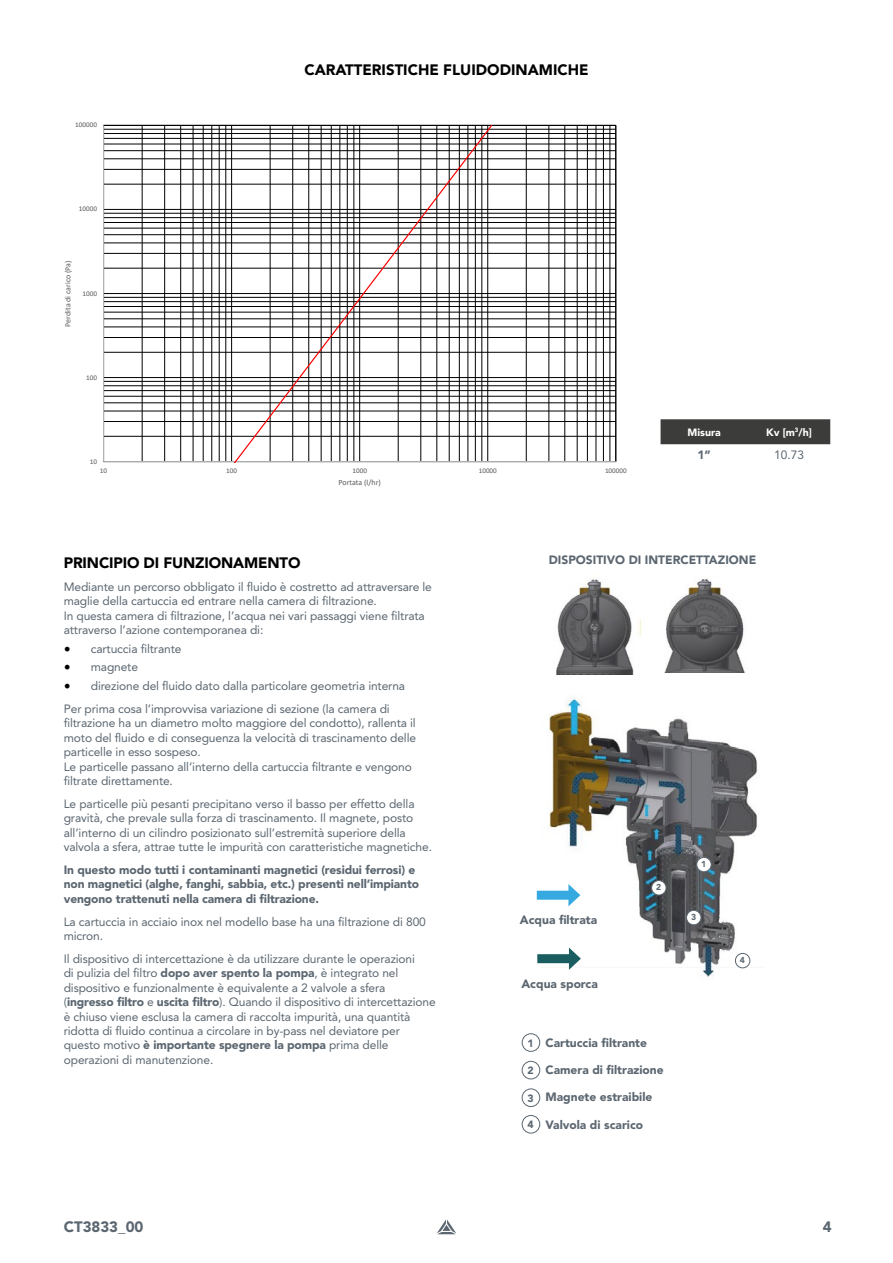
<style>
.page{position:relative;width:893px;height:1263px;background:#fff}
.page>*{position:absolute;margin:0;border:0;box-sizing:border-box;transform-origin:0 0}
.t1{font:900 15px "Avenir LT Pro";color:#000}
.t2{font:900 15px "Avenir LT Pro";color:#5b6670}
.t3{font:12px/14.4px "Avenir LT Pro";letter-spacing:-.01em;color:#5b6670}
.t4{font:900 12px/14.4px "Avenir LT Pro";letter-spacing:-.01em;color:#5b6670}
.t5{font:900 10.5px "Avenir LT Pro";color:#fff}
.t6{font:900 10.5px "Avenir LT Pro";color:#5b6670}
.t7{font:900 8.55px "Avenir LT Pro";color:#5b6670}
.t8{font:7.95px "Calibri";color:#595959}
.t9{font:7.2px "Calibri";color:#595959}
.s1{font-family:"Minion Pro";font-size:18px;color:#000}
.s2{font-weight:900}
</style>
<div class="page">
<svg style="left:437px;top:1219px;width:19px;height:15px"></svg>
<img style="left:556px;top:579px;width:86px;height:95px">
<img style="left:664px;top:579px;width:81px;height:93px">
<svg style="left:103px;top:124px;width:514px;height:339px"></svg>
<div style="left:661px;top:419px;width:169px;height:25px;background:#3c3c3b"></div>
<div style="left:522px;top:1033px;width:18px;height:19px;border:1px solid #5c6771;border-radius:50%"></div>
<div style="left:522px;top:1061px;width:18px;height:18px;border:1px solid #5c6771;border-radius:50%"></div>
<div style="left:522px;top:1088px;width:18px;height:19px;border:1px solid #5c6771;border-radius:50%"></div>
<div style="left:522px;top:1115px;width:18px;height:18px;border:1px solid #5c6771;border-radius:50%"></div>
<img style="left:542px;top:698px;width:215px;height:279px">
<div style="left:697px;top:857px;width:14px;height:15px;background:#fff;border-radius:50%"></div>
<div style="left:696px;top:857px;width:15px;height:15px;border:1px solid #5c6771;border-radius:50%"></div>
<div style="left:652px;top:880px;width:14px;height:15px;background:#fff;border-radius:50%"></div>
<div style="left:651px;top:880px;width:15px;height:15px;border:1px solid #5c6771;border-radius:50%"></div>
<div style="left:686px;top:910px;width:15px;height:15px;background:#fff;border-radius:50%"></div>
<div style="left:686px;top:910px;width:15px;height:15px;border:1px solid #5c6771;border-radius:50%"></div>
<div style="left:735px;top:953px;width:15px;height:15px;background:#fff;border-radius:50%"></div>
<div style="left:735px;top:953px;width:15px;height:15px;border:1px solid #5c6771;border-radius:50%"></div>
<div style="left:537px;top:891px;width:36px;height:9px;background:#36a9e1"></div>
<svg style="left:568px;top:884px;width:12px;height:22px"></svg>
<div style="left:537px;top:954px;width:36px;height:9px;background:#195d60"></div>
<svg style="left:569px;top:947px;width:12px;height:23px"></svg>
<p class="t9" style="left:75px;top:120px;width:23px">100000</p>
<p class="t9" style="left:79px;top:204px;width:20px">10000</p>
<p class="t8" style="left:62px;top:327px;width:68px;rotate:-90deg">Perdita di carico (Pa)</p>
<p class="t9" style="left:82px;top:288px;width:16px">1000</p>
<p class="t9" style="left:86px;top:372px;width:12px">100</p>
<p class="t9" style="left:90px;top:456px;width:9px">10</p>
<p class="t1" style="left:304px;top:61px;width:286px">CARATTERISTICHE FLUIDODINAMICHE</p>
<p class="t9" style="left:100px;top:466px;width:9px">10</p>
<p class="t9" style="left:226px;top:466px;width:12px">100</p>
<p class="t9" style="left:352px;top:466px;width:16px">1000</p>
<p class="t9" style="left:479px;top:466px;width:20px">10000</p>
<p class="t9" style="left:605px;top:466px;width:23px">100000</p>
<p class="t8" style="left:338px;top:477px;width:44px">Portata (l/hr)</p>
<p class="t5" style="left:687px;top:426px;width:35px">Misura</p>
<p class="t5" style="left:766px;top:426px;width:47px">Kv [m<sup>3</sup>/h]</p>
<p class="t4" style="left:697px;top:448px;width:15px">1”</p>
<p class="t3" style="left:774px;top:448px;width:32px">10.73</p>
<p class="t1" style="left:64px;top:554px;width:238px">PRINCIPIO DI FUNZIONAMENTO</p>
<p class="t3" style="left:64px;top:579px;width:370px">Mediante un percorso obbligato il fluido è costretto ad attraversare le maglie della cartuccia ed entrare nella camera di filtrazione.<br>In questa camera di filtrazione, l’acqua nei vari passaggi viene filtrata attraverso l’azione contemporanea di:</p>
<p class="t3" style="left:64px;top:641px;width:119px"><span class="s1">•</span> cartuccia filtrante</p>
<p class="t3" style="left:64px;top:660px;width:76px"><span class="s1">•</span> magnete</p>
<p class="t3" style="left:64px;top:674px;width:343px;line-height:23px"><span class="s1">•</span> direzione del fluido dato dalla particolare geometria interna<br>Per prima cosa l’improvvisa variazione di sezione (la camera di</p>
<p class="t3" style="left:64px;top:716px;width:354px">filtrazione ha un diametro molto maggiore del condotto), rallenta il moto del fluido e di conseguenza la velocità di trascinamento delle particelle in esso sospeso.<br>Le particelle passano all’interno della cartuccia filtrante e vengono filtrate direttamente.</p>
<p class="t3" style="left:64px;top:796px;width:370px">Le particelle più pesanti precipitano verso il basso per effetto della gravità, che prevale sulla forza di trascinamento. Il magnete, posto all’interno di un cilindro posizionato sull’estremità superiore della valvola a sfera, attrae tutte le impurità con caratteristiche magnetiche.</p>
<p class="t4" style="left:64px;top:862px;width:357px">In questo modo tutti i contaminanti magnetici (residui ferrosi) e non magnetici (alghe, fanghi, sabbia, etc.) presenti nell’impianto vengono trattenuti nella camera di filtrazione.</p>
<p class="t3" style="left:64px;top:914px;width:364px">La cartuccia in acciaio inox nel modello base ha una filtrazione di 800 micron.</p>
<p class="t3" style="left:64px;top:951px;width:373px">Il dispositivo di intercettazione è da utilizzare durante le operazioni<br>di pulizia del filtro <span class="s2">dopo aver spento la pompa</span>, è integrato nel dispositivo e funzionalmente è equivalente a 2 valvole a sfera (<span class="s2">ingresso filtro</span> e <span class="s2">uscita filtro</span>). Quando il dispositivo di intercettazione è chiuso viene esclusa la camera di raccolta impurità, una quantità ridotta di fluido continua a circolare in by-pass nel deviatore per questo motivo <span class="s2">è importante spegnere la pompa</span> prima delle operazioni di manutenzione.</p>
<p class="t4" style="left:549px;top:552px;width:209px">DISPOSITIVO DI INTERCETTAZIONE</p>
<p class="t4" style="left:520px;top:913px;width:79px">Acqua filtrata</p>
<p class="t4" style="left:521px;top:976px;width:78px">Acqua sporca</p>
<p class="t7" style="left:656px;top:882px;width:7px">2</p>
<p class="t6" style="left:528px;top:1036px;width:8px">1</p>
<p class="t6" style="left:528px;top:1064px;width:8px">2</p>
<p class="t6" style="left:528px;top:1092px;width:8px">3</p>
<p class="t6" style="left:528px;top:1118px;width:8px">4</p>
<p class="t4" style="left:545px;top:1036px;width:103px">Cartuccia filtrante</p>
<p class="t4" style="left:545px;top:1063px;width:120px">Camera di filtrazione</p>
<p class="t4" style="left:545px;top:1090px;width:108px">Magnete estraibile</p>
<p class="t4" style="left:545px;top:1117px;width:99px">Valvola di scarico</p>
<p class="t7" style="left:701px;top:859px;width:7px">1</p>
<p class="t7" style="left:691px;top:912px;width:7px">3</p>
<p class="t7" style="left:740px;top:955px;width:7px">4</p>
<p class="t2" style="left:64px;top:1218px;width:81px">CT3833_00</p>
<p class="t2" style="left:823px;top:1218px;width:10px">4</p>
</div>
